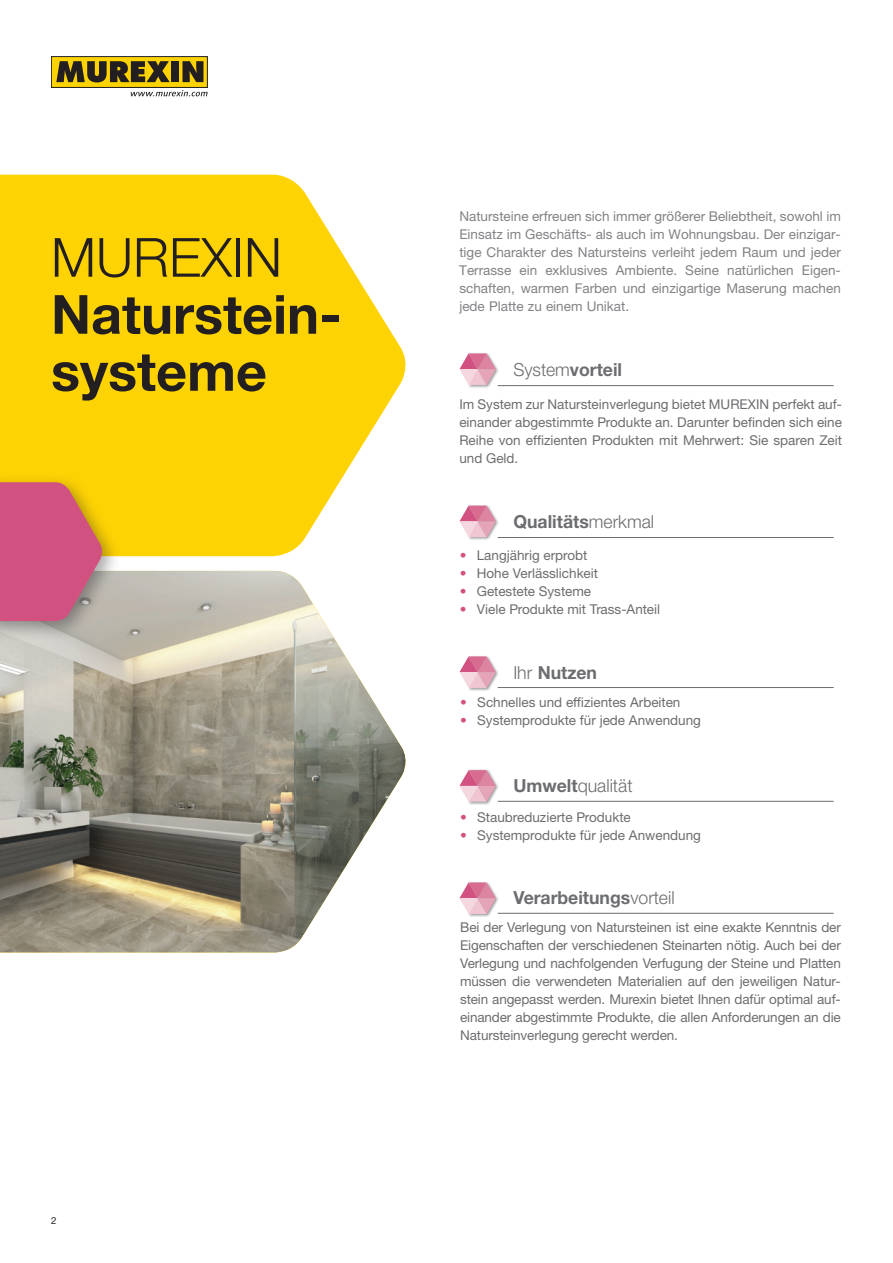
<style>
.page{position:relative;width:893px;height:1263px;background:#fff}
.page>*{position:absolute;margin:0;border:0;box-sizing:border-box;transform-origin:0 0}
.t1{font:700 54px/57px "Helvetica Neue LTW1 G";color:#231f20}
.t2{font:300 54px "Helvetica Neue LTW1 G";color:#231f20}
.t3{font:700 18px "Helvetica Neue LTW1 G";color:#6c6d70}
.t4{font:300 18px "Helvetica Neue LTW1 G";color:#6c6d70}
.t5{font:13.5px/18px "Helvetica Neue LTW1 G";color:#6c6d70;text-align:justify}
.t6{font:13.5px/18px "Helvetica Neue LTW1 G";color:#808285;text-align:justify}
.t7{font:9.75px "Helvetica Neue LTW1 G";color:#231f20}
.s1{font-weight:300}
.s2{color:#d15281}
.s3{font-weight:700}
</style>
<div class="page">
<div style="left:51px;top:57px;width:156px;height:30px;background:#fed304"></div>
<div style="left:51px;top:56px;width:157px;height:32px;border:1px solid #231f20"></div>
<svg style="left:56px;top:61px;width:114px;height:21px"></svg>
<div style="left:171px;top:61px;width:8px;height:21px;background:#231f20"></div>
<svg style="left:182px;top:61px;width:21px;height:21px"></svg>
<svg style="left:131px;top:90px;width:77px;height:6px"></svg>
<img style="left:0;top:571px;width:406px;height:381px">
<svg style="left:0;top:175px;width:406px;height:381px;background:#fed927"></svg>
<div style="left:0;top:473px;width:121px;height:168px;background:#231f20;opacity:.4"></div>
<svg style="left:0;top:482px;width:105px;height:139px;background:#cf6477"></svg>
<hr style="left:498px;top:687px;width:336px;height:1px;background:#6c6d70">
<div style="left:467px;top:655px;width:32px;height:36px;background:#231f20;opacity:.43"></div>
<svg style="left:459px;top:656px;width:37px;height:32px"></svg>
<hr style="left:498px;top:801px;width:336px;height:1px;background:#6c6d70">
<div style="left:467px;top:769px;width:32px;height:36px;background:#231f20;opacity:.43"></div>
<svg style="left:459px;top:770px;width:37px;height:32px"></svg>
<hr style="left:498px;top:913px;width:336px;height:1px;background:#6c6d70">
<div style="left:467px;top:881px;width:32px;height:36px;background:#231f20;opacity:.43"></div>
<svg style="left:459px;top:882px;width:37px;height:32px"></svg>
<hr style="left:498px;top:385px;width:336px;height:1px;background:#6c6d70">
<div style="left:467px;top:352px;width:32px;height:36px;background:#231f20;opacity:.43"></div>
<svg style="left:459px;top:353px;width:37px;height:32px"></svg>
<hr style="left:498px;top:537px;width:336px;height:1px;background:#6c6d70">
<div style="left:467px;top:504px;width:32px;height:36px;background:#231f20;opacity:.43"></div>
<svg style="left:459px;top:506px;width:37px;height:31px"></svg>
<h1 class="t2" style="left:51px;top:224px;width:233px">Murexin</h1>
<h1 class="t1" style="left:51px;top:286px;width:291px">Naturstein&shy;systeme</h1>
<p class="t7" style="left:51px;top:1214px;width:7px">2</p>
<p class="t6" style="left:459px;top:207px;width:383px">Natursteine erfreuen sich immer größerer Beliebtheit, sowohl im Einsatz im Geschäfts- als auch im Wohnungsbau. Der einzigar&shy;tige Charakter des Natursteins verleiht jedem Raum und jeder Terrasse ein exklusives Ambiente. Seine natürlichen Eigen&shy;schaften, warmen Farben und einzigartige Maserung machen jede Platte zu einem Unikat.</p>
<h2 class="t3" style="left:513px;top:358px;width:110px"><span class="s1">System</span>vorteil</h2>
<p class="t5" style="left:459px;top:395px;width:384px">Im System zur Natursteinverlegung bietet MUREXIN perfekt auf&shy;einander abgestimmte Produkte an. Darunter befinden sich eine Reihe von effizienten Produkten mit Mehrwert: Sie sparen Zeit und Geld.</p>
<h2 class="t3" style="left:513px;top:510px;width:142px">Qualitäts<span class="s1">merkmal</span></h2>
<p class="t5" style="left:460px;top:546px;width:129px"><span class="s2">•</span> Langjährig erprobt</p>
<p class="t5" style="left:460px;top:564px;width:140px"><span class="s2">•</span> Hohe Verlässlichkeit</p>
<p class="t5" style="left:460px;top:582px;width:133px"><span class="s2">•</span> Getestete Systeme</p>
<p class="t5" style="left:460px;top:600px;width:202px"><span class="s2">•</span> Viele Produkte mit Trass-Anteil</p>
<h2 class="t3" style="left:513px;top:661px;width:85px"><span class="s1">Ihr</span> Nutzen</h2>
<p class="t5" style="left:460px;top:693px;width:222px"><span class="s2">•</span> Schnelles und effizientes Arbeiten</p>
<p class="t5" style="left:460px;top:711px;width:242px"><span class="s2">•</span> Systemprodukte für jede Anwendung</p>
<h2 class="t4" style="left:513px;top:775px;width:121px"><span class="s3">Umwelt</span>qualität</h2>
<p class="t5" style="left:460px;top:808px;width:172px"><span class="s2">•</span> Staubreduzierte Produkte</p>
<p class="t5" style="left:460px;top:826px;width:242px"><span class="s2">•</span> Systemprodukte für jede Anwendung</p>
<h2 class="t3" style="left:513px;top:887px;width:163px">Verarbeitungs<span class="s1">vorteil</span></h2>
<p class="t5" style="left:460px;top:918px;width:382px">Bei der Verlegung von Natursteinen ist eine exakte Kenntnis der Eigenschaften der verschiedenen Steinarten nötig. Auch bei der Verlegung und nachfolgenden Verfugung der Steine und Platten müssen die verwendeten Materialien auf den jeweiligen Natur&shy;stein angepasst werden. Murexin bietet Ihnen dafür optimal auf&shy;einander abgestimmte Produkte, die allen Anforderungen an die Natursteinverlegung gerecht werden.</p>
</div>
